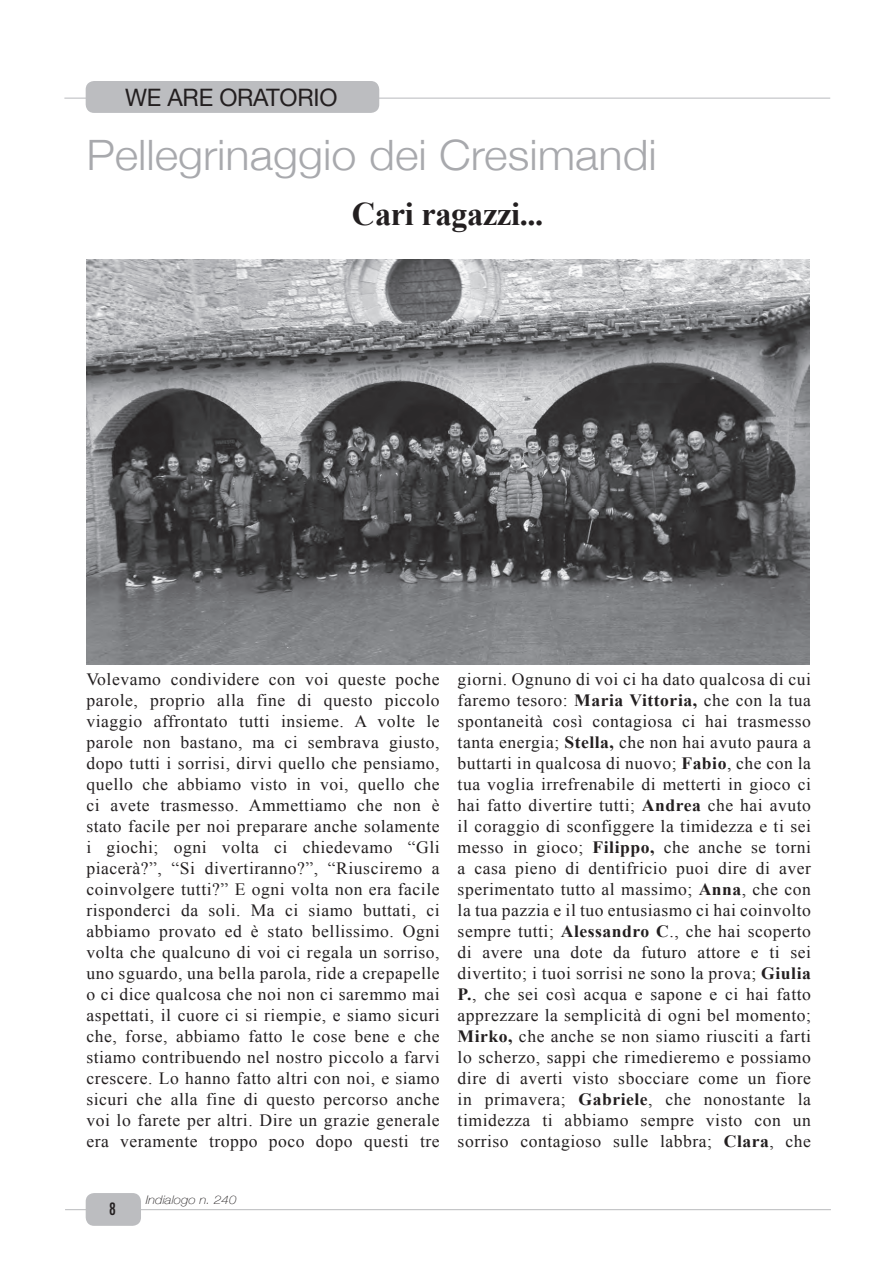
<style>
.page{position:relative;width:896px;height:1266px;background:#fff}
.page>*{position:absolute;margin:0;border:0;box-sizing:border-box;transform-origin:0 0}
.t1{font:300 41.85px "Helvetica Neue";color:#a8a9ad;scale:1.08 1}
.t2{font:700 33px "Times New Roman";letter-spacing:-.01em;color:#231f20}
.t3{font:24px "Helvetica Neue";letter-spacing:-.01em;color:#231f20}
.t4{font:17.25px/21px "Times New Roman";letter-spacing:.03em;color:#231f20;text-align:justify}
.t5{font:condensed 16.5px "Futura";color:#231f20}
.t6{font:italic 100 11.85px "Helvetica Neue";color:#231f20;scale:1.14 1}
.s1{font-weight:700}
</style>
<div class="page">
<hr style="left:65px;top:1208px;width:765px;height:2px;background:#bcbdc0">
<div style="left:86px;top:1192px;width:55px;height:33px;background:#bcbdc0;border-radius:9px"></div>
<hr style="left:64px;top:98px;width:766px;height:1px;background:#bcbdc0">
<div style="left:86px;top:81px;width:293px;height:32px;background:#bcbdc0;border-radius:9px"></div>
<img style="left:86px;top:260px;width:723px;height:405px">
<h3 class="t3" style="left:125px;top:80px;width:214px">WE ARE ORATORIO</h3>
<h1 class="t1" style="left:86px;top:121px;width:529px">Pellegrinaggio dei Cresimandi</h1>
<h2 class="t2" style="left:352px;top:191px;width:193px">Cari ragazzi...</h2>
<p class="t4" style="left:86px;top:668px;width:355px">Volevamo condividere con voi queste poche parole, proprio alla fine di questo piccolo viaggio affrontato tutti insieme. A volte le parole non bastano, ma ci sembrava giusto, dopo tutti i sorrisi, dirvi quello che pensiamo, quello che abbiamo visto in voi, quello che ci avete trasmesso. Ammettiamo che non è stato facile per noi preparare anche solamente i giochi; ogni volta ci chiedevamo “Gli piacerà?”, “Si divertiranno?”, “Riusciremo a coinvolgere tutti?” E ogni volta non era facile risponderci da soli. Ma ci siamo buttati, ci abbiamo provato ed è stato bellissimo. Ogni volta che qualcuno di voi ci regala un sorriso, uno sguardo, una bella parola, ride a crepapelle o ci dice qualcosa che noi non ci saremmo mai aspettati, il cuore ci si riempie, e siamo sicuri che, forse, abbiamo fatto le cose bene e che stiamo contribuendo nel nostro piccolo a farvi crescere. Lo hanno fatto altri con noi, e siamo sicuri che alla fine di questo percorso anche voi lo farete per altri. Dire un grazie generale era veramente troppo poco dopo questi tre</p>
<p class="t4" style="left:457px;top:668px;width:355px">giorni. Ognuno di voi ci ha dato qualcosa di cui faremo tesoro: <span class="s1">Maria Vittoria,</span> che con la tua spontaneità così contagiosa ci hai trasmesso tanta energia; <span class="s1">Stella,</span> che non hai avuto paura a buttarti in qualcosa di nuovo; <span class="s1">Fabio</span>, che con la tua voglia irrefrenabile di metterti in gioco ci hai fatto divertire tutti; <span class="s1">Andrea</span> che hai avuto il coraggio di sconfiggere la timidezza e ti sei messo in gioco; <span class="s1">Filippo,</span> che anche se torni a casa pieno di dentifricio puoi dire di aver sperimentato tutto al massimo; <span class="s1">Anna</span>, che con la tua pazzia e il tuo entusiasmo ci hai coinvolto sempre tutti; <span class="s1">Alessandro C</span>., che hai scoperto di avere una dote da futuro attore e ti sei divertito; i tuoi sorrisi ne sono la prova; <span class="s1">Giulia P.</span>, che sei così acqua e sapone e ci hai fatto apprezzare la semplicità di ogni bel momento; <span class="s1">Mirko,</span> che anche se non siamo riusciti a farti lo scherzo, sappi che rimedieremo e possiamo dire di averti visto sbocciare come un fiore in primavera; <span class="s1">Gabriele</span>, che nonostante la timidezza ti abbiamo sempre visto con un sorriso contagioso sulle labbra; <span class="s1">Clara</span>, che</p>
<p class="t5" style="left:109px;top:1198px;width:8px">8</p>
<p class="t6" style="left:146px;top:1190px;width:81px">Indialogo n. 240</p>
</div>
